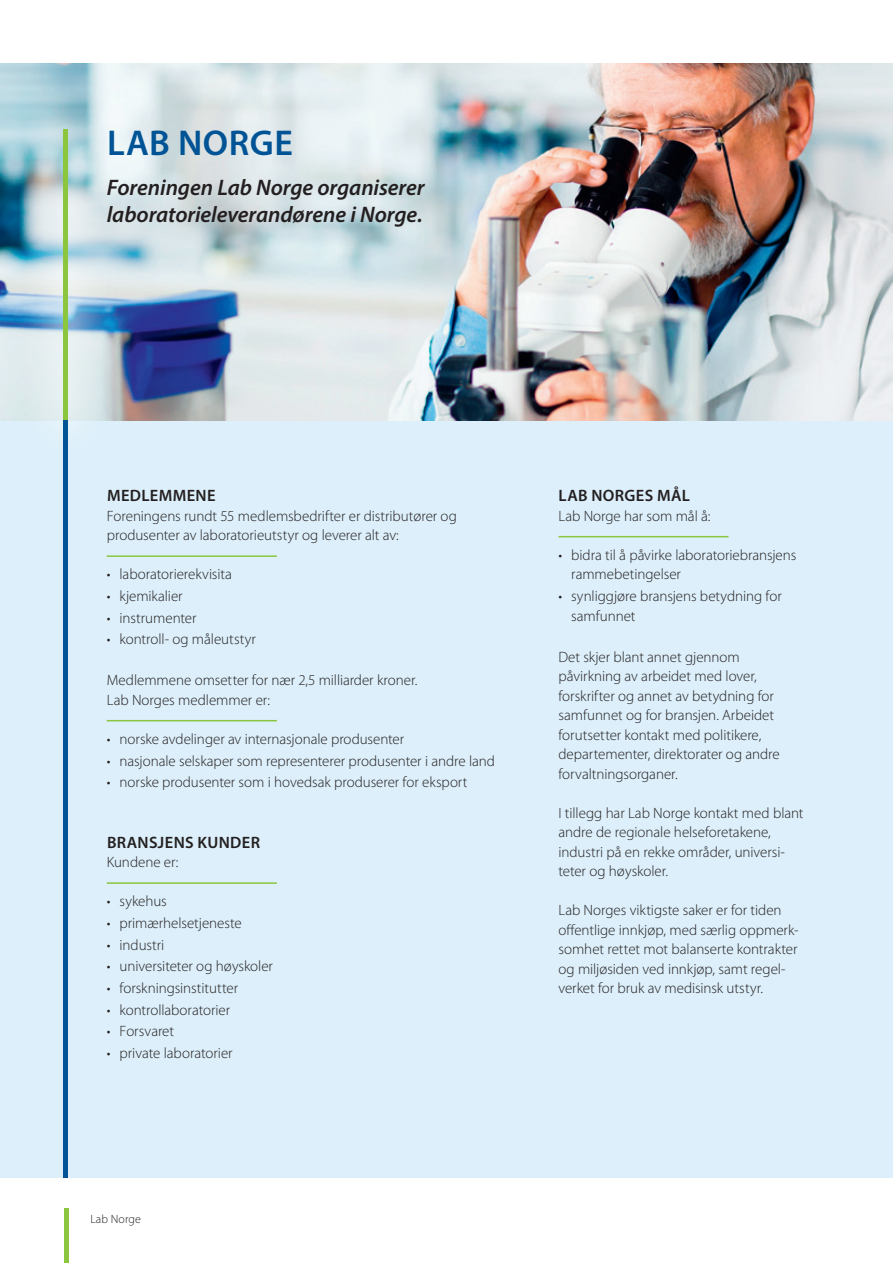
<style>
.page{position:relative;width:893px;height:1263px;background:#fff}
.page>*{position:absolute;margin:0;border:0;box-sizing:border-box;transform-origin:0 0}
.t1{font:600 36px "Myriad Pro";letter-spacing:.015em;color:#005495}
.t2{font:italic 600 22.5px/27px "Myriad Pro";letter-spacing:-.005em;color:#231f20}
.t3{font:600 16.5px "Myriad Pro";letter-spacing:.02em;color:#231f20}
.t4{font:300 15px/19.5px "Myriad Pro";letter-spacing:-.005em;color:#231f20}
.t5{font:300 12px "Myriad Pro";letter-spacing:.01em;color:#231f20}
</style>
<div class="page">
<hr style="left:64px;top:1208px;width:4px;height:55px;background:#8bc63e">
<div style="left:0;top:64px;width:893px;height:1114px;background:#dceffa"></div>
<img style="left:0;top:64px;width:893px;height:357px">
<svg style="left:17px;top:85px;width:98px;height:336px"></svg>
<div style="left:63px;top:129px;width:5px;height:292px;background:#8bc63e"></div>
<hr style="left:107px;top:555px;width:170px;height:2px;background:#8bc63e">
<hr style="left:107px;top:720px;width:170px;height:1px;background:#8bc63e">
<hr style="left:107px;top:882px;width:170px;height:2px;background:#8bc63e">
<div style="left:63px;top:421px;width:5px;height:757px;background:#005495"></div>
<hr style="left:558px;top:536px;width:171px;height:1px;background:#8bc63e">
<h1 class="t1" style="left:107px;top:120px;width:187px">LAB NORGE</h1>
<h2 class="t2" style="left:107px;top:174px;width:319px">Foreningen Lab Norge organiserer laboratorieleverandørene i Norge.</h2>
<p class="t3" style="left:107px;top:485px;width:110px">MEDLEMMENE</p>
<p class="t4" style="left:107px;top:506px;width:351px">Foreningens rundt 55 medlemsbedrifter er distributører og produsenter av laboratorieutstyr og leverer alt av:</p>
<p class="t4" style="left:107px;top:564px;width:127px">• laboratorierekvisita</p>
<p class="t4" style="left:107px;top:586px;width:77px">• kjemikalier</p>
<p class="t4" style="left:107px;top:608px;width:91px">• instrumenter</p>
<p class="t4" style="left:107px;top:629px;width:151px">• kontroll- og måleutstyr</p>
<p class="t4" style="left:107px;top:670px;width:312px">Medlemmene omsetter for nær 2,5 milliarder kroner.<br>Lab Norges medlemmer er:</p>
<p class="t4" style="left:107px;top:729px;width:299px">• norske avdelinger av internasjonale produsenter</p>
<p class="t4" style="left:107px;top:751px;width:390px">• nasjonale selskaper som representerer produsenter i andre land</p>
<p class="t4" style="left:107px;top:772px;width:362px">• norske produsenter som i hovedsak produserer for eksport</p>
<p class="t3" style="left:107px;top:832px;width:155px">BRANSJENS KUNDER</p>
<p class="t4" style="left:107px;top:852px;width:73px">Kundene er:</p>
<p class="t4" style="left:107px;top:891px;width:61px">• sykehus</p>
<p class="t4" style="left:107px;top:913px;width:137px">• primærhelsetjeneste</p>
<p class="t4" style="left:107px;top:935px;width:59px">• industri</p>
<p class="t4" style="left:107px;top:956px;width:168px">• universiteter og høyskoler</p>
<p class="t4" style="left:107px;top:978px;width:133px">• forskningsinstitutter</p>
<p class="t4" style="left:107px;top:1000px;width:125px">• kontrollaboratorier</p>
<p class="t4" style="left:107px;top:1021px;width:69px">• Forsvaret</p>
<p class="t4" style="left:107px;top:1043px;width:127px">• private laboratorier</p>
<p class="t5" style="left:90px;top:1211px;width:52px">Lab Norge</p>
<p class="t3" style="left:559px;top:485px;width:133px">LAB NORGES MÅL</p>
<p class="t4" style="left:558px;top:506px;width:153px">Lab Norge har som mål å:</p>
<p class="t4" style="left:571px;top:545px;width:227px;text-indent:-13px">• bidra til å påvirke laboratoriebransjens rammebetingelser</p>
<p class="t4" style="left:571px;top:586px;width:212px;text-indent:-13px">• synliggjøre bransjens betydning for samfunnet</p>
<p class="t4" style="left:558px;top:647px;width:223px">Det skjer blant annet gjennom påvirkning av arbeidet med lover, forskrifter og annet av betydning for samfunnet og for bransjen. Arbeidet forutsetter kontakt med politikere, departementer, direktorater og andre forvaltningsorganer.</p>
<p class="t4" style="left:558px;top:803px;width:247px">I tillegg har Lab Norge kontakt med blant andre de regionale helseforetakene, industri på en rekke områder, universi&shy;teter og høyskoler.</p>
<p class="t4" style="left:558px;top:900px;width:241px">Lab Norges viktigste saker er for tiden offentlige innkjøp, med særlig oppmerk&shy;somhet rettet mot balanserte kontrakter og miljøsiden ved innkjøp, samt regel&shy;verket for bruk av medisinsk utstyr.</p>
</div>
